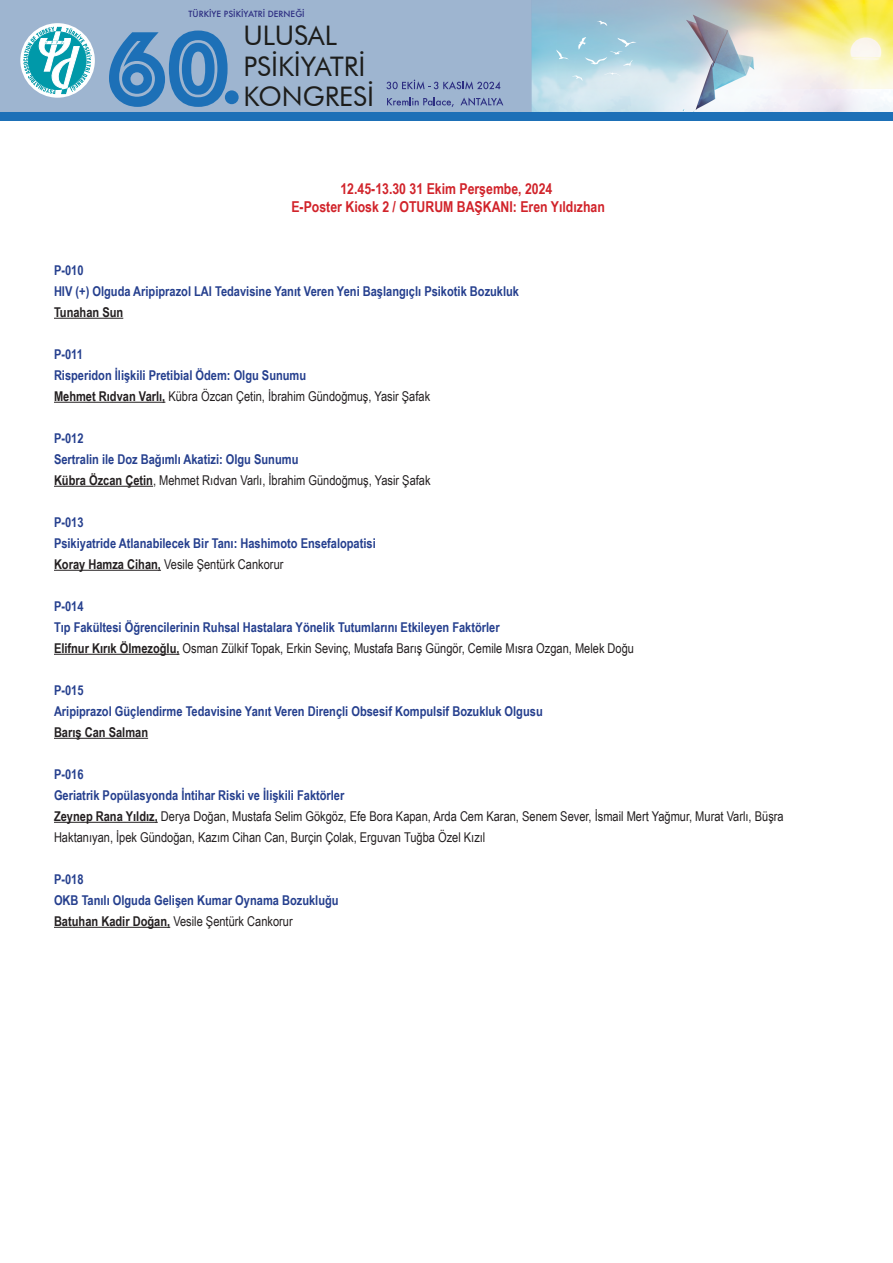
<style>
.page{position:relative;width:893px;height:1263px;background:#fff}
.page>*{position:absolute;margin:0;border:0;box-sizing:border-box;transform-origin:0 0}
.t1{font:27px/30.2px "Futura BT";color:#1d1d1b}
.t2{font:700 15px "Arial Narrow";color:#d1232a}
.t3{font:700 13.5px "Arial Narrow";color:#253f8e}
.t4{font:13.5px/21px "Arial Narrow";color:#231f20}
.t5{font:700 13.5px "Arial Narrow";color:#231f20}
.t6{font:500 8.25px "Futura";color:#2d2e82}
.s1{font-weight:700}
</style>
<div class="page">
<img style="left:0;top:0;width:893px;height:112px">
<svg style="left:20px;top:23px;width:75px;height:75px"></svg>
<svg style="left:23px;top:27px;width:69px;height:67px"></svg>
<div style="left:0;top:112px;width:893px;height:8px;background:#1d70b7"></div>
<svg style="left:556px;top:50px;width:13px;height:9px"></svg>
<svg style="left:604px;top:73px;width:17px;height:3px"></svg>
<svg style="left:597px;top:21px;width:10px;height:5px"></svg>
<svg style="left:578px;top:37px;width:59px;height:29px;background:#a3cfe0"></svg>
<svg style="left:572px;top:76px;width:10px;height:5px"></svg>
<svg style="left:386px;top:80px;width:114px;height:9px"></svg>
<svg style="left:387px;top:97px;width:67px;height:10px"></svg>
<svg style="left:460px;top:98px;width:43px;height:8px"></svg>
<svg style="left:109px;top:31px;width:119px;height:76px;background:#508bc0"></svg>
<div style="left:225px;top:90px;width:14px;height:14px;background:#1d70b7;border-radius:50%"></div>
<hr style="left:54px;top:318px;width:69px;height:1px;background:#231f20">
<hr style="left:54px;top:402px;width:111px;height:1px;background:#231f20">
<hr style="left:54px;top:486px;width:99px;height:1px;background:#231f20">
<hr style="left:54px;top:570px;width:107px;height:1px;background:#231f20">
<hr style="left:54px;top:654px;width:125px;height:1px;background:#231f20">
<hr style="left:54px;top:738px;width:94px;height:1px;background:#231f20">
<hr style="left:54px;top:822px;width:104px;height:1px;background:#231f20">
<hr style="left:54px;top:927px;width:116px;height:1px;background:#231f20">
<p class="t6" style="left:189px;top:8px;width:118px">TÜRKİYE PSİKİYATRİ DERNEĞİ</p>
<p class="t1" style="left:243px;top:21px;width:132px">ULUSAL<br>PSİKİYATRİ<br>KONGRESİ</p>
<p class="t2" style="left:340px;top:177px;width:213px">12.45-13.30 31 Ekim Perşembe, 2024</p>
<p class="t2" style="left:291px;top:195px;width:315px">E-Poster Kiosk 2 / OTURUM BAŞKANI: Eren Yıldızhan</p>
<p class="t3" style="left:54px;top:260px;width:31px">P-010</p>
<p class="t3" style="left:54px;top:281px;width:467px">HIV (+) Olguda Aripiprazol LAI Tedavisine Yanıt Veren Yeni Başlangıçlı Psikotik Bozukluk</p>
<p class="t5" style="left:54px;top:302px;width:71px">Tunahan Sun</p>
<p class="t3" style="left:54px;top:344px;width:30px">P-011</p>
<p class="t3" style="left:54px;top:365px;width:254px">Risperidon İlişkili Pretibial Ödem: Olgu Sunumu</p>
<p class="t4" style="left:54px;top:385px;width:378px"><span class="s1">Mehmet Rıdvan Varlı,</span> Kübra Özcan Çetin, İbrahim Gündoğmuş, Yasir Şafak</p>
<p class="t3" style="left:54px;top:428px;width:31px">P-012</p>
<p class="t3" style="left:54px;top:449px;width:246px">Sertralin ile Doz Bağımlı Akatizi: Olgu Sunumu</p>
<p class="t4" style="left:54px;top:469px;width:378px"><span class="s1">Kübra Özcan Çetin</span>, Mehmet Rıdvan Varlı, İbrahim Gündoğmuş, Yasir Şafak</p>
<p class="t3" style="left:54px;top:512px;width:31px">P-013</p>
<p class="t3" style="left:54px;top:533px;width:323px">Psikiyatride Atlanabilecek Bir Tanı: Hashimoto Ensefalopatisi</p>
<p class="t4" style="left:54px;top:553px;width:231px"><span class="s1">Koray Hamza Cihan,</span> Vesile Şentürk Cankorur</p>
<p class="t3" style="left:54px;top:596px;width:31px">P-014</p>
<p class="t3" style="left:54px;top:617px;width:447px">Tıp Fakültesi Öğrencilerinin Ruhsal Hastalara Yönelik Tutumlarını Etkileyen Faktörler</p>
<p class="t4" style="left:54px;top:637px;width:582px"><span class="s1">Elifnur Kırık Ölmezoğlu,</span> Osman Zülkif Topak, Erkin Sevinç, Mustafa Barış Güngör, Cemile Mısra Ozgan, Melek Doğu</p>
<p class="t3" style="left:54px;top:680px;width:31px">P-015</p>
<p class="t3" style="left:54px;top:701px;width:490px">Aripiprazol Güçlendirme Tedavisine Yanıt Veren Dirençli Obsesif Kompulsif Bozukluk Olgusu</p>
<p class="t5" style="left:54px;top:722px;width:96px">Barış Can Salman</p>
<p class="t3" style="left:54px;top:764px;width:31px">P-016</p>
<p class="t3" style="left:54px;top:785px;width:292px">Geriatrik Popülasyonda İntihar Riski ve İlişkili Faktörler</p>
<p class="t4" style="left:54px;top:805px;width:731px"><span class="s1">Zeynep Rana Yıldız,</span> Derya Doğan, Mustafa Selim Gökgöz, Efe Bora Kapan, Arda Cem Karan, Senem Sever, İsmail Mert Yağmur, Murat Varlı, Büşra<br>Haktanıyan, İpek Gündoğan, Kazım Cihan Can, Burçin Çolak, Erguvan Tuğba Özel Kızıl</p>
<p class="t3" style="left:54px;top:869px;width:31px">P-018</p>
<p class="t3" style="left:54px;top:890px;width:286px">OKB Tanılı Olguda Gelişen Kumar Oynama Bozukluğu</p>
<p class="t4" style="left:54px;top:910px;width:240px"><span class="s1">Batuhan Kadir Doğan,</span> Vesile Şentürk Cankorur</p>
</div>
